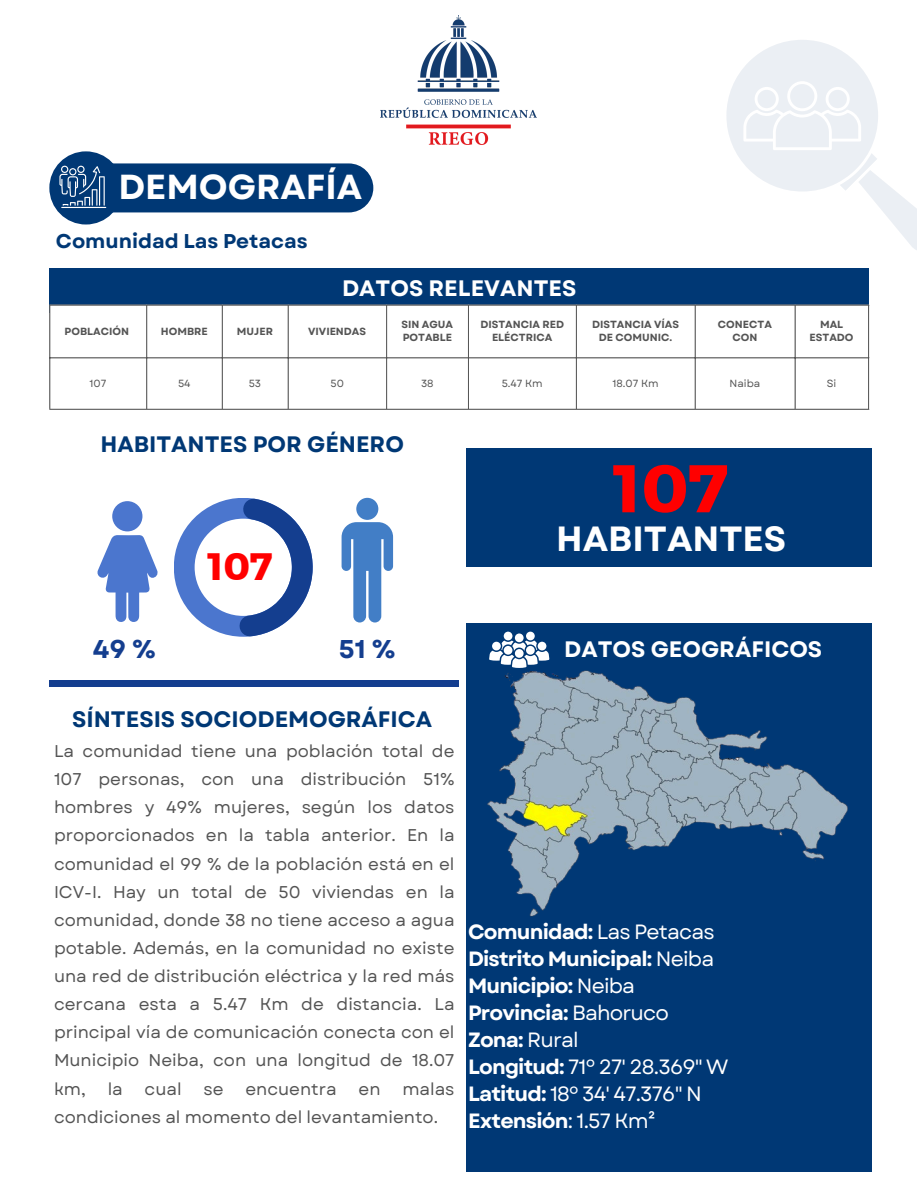
<style>
.page{position:relative;width:918px;height:1188px;background:#fff}
.page>*{position:absolute;margin:0;border:0;box-sizing:border-box;transform-origin:0 0}
.t1{font:67.2px "Kief Montaser Bold";color:#f00}
.t2{font:38.1px "Kief Montaser Bold";color:#f00}
.t3{font:700 34.95px "Garet";color:#fff}
.t4{font:700 34.65px "Garet";color:#fff}
.t5{font:700 25.65px "Garet";color:#143e8f}
.t6{font:700 22.35px "Garet";color:#003875}
.t7{font:700 22.35px "Garet";color:#fff}
.t8{font:700 20.7px/27px "Garet";letter-spacing:-.04em;color:#fff}
.t9{font:700 19.95px "Garet";color:#003875}
.t10{font:19.65px "Garet";color:#fff}
.t11{font:16.95px/28.2px "Garet";color:#545454;text-align:justify}
.t12{font:700 10.35px/13.8px "Garet";color:#545454;text-align:center}
.t13{font:10.35px "Garet";color:#545454}
.s1{font-weight:400}
</style>
<div class="page">
<img style="left:381px;top:16px;width:156px;height:128px">
<div style="left:49px;top:151px;width:74px;height:74px;background:#003875;border-radius:50%"></div>
<div style="left:83px;top:163px;width:290px;height:49px;background:#003875;border-radius:25px"></div>
<hr style="left:61px;top:207px;width:45px;height:1px;background:#fff">
<svg style="left:59px;top:166px;width:46px;height:40px"></svg>
<div style="left:467px;top:623px;width:405px;height:548px;background:#003875"></div>
<svg style="left:174px;top:498px;width:139px;height:139px"></svg>
<svg style="left:97px;top:535px;width:61px;height:87px"></svg>
<div style="left:112px;top:501px;width:30px;height:30px;background:#4b76ce;border-radius:50%"></div>
<div style="left:356px;top:498px;width:22px;height:22px;background:#427ec6;border-radius:50%"></div>
<svg style="left:342px;top:522px;width:51px;height:101px"></svg>
<div style="left:467px;top:448px;width:405px;height:119px;background:#003875"></div>
<div style="left:49px;top:681px;width:410px;height:6px;background:#143e8f"></div>
<div style="left:504px;top:632px;width:8px;height:8px;background:#fff;border-radius:50%"></div>
<div style="left:526px;top:632px;width:9px;height:8px;background:#fff;border-radius:50%"></div>
<div style="left:515px;top:633px;width:9px;height:9px;background:#fff;border-radius:50%"></div>
<svg style="left:489px;top:641px;width:60px;height:22px"></svg>
<div style="left:515px;top:649px;width:9px;height:9px;background:#fff;border-radius:50%"></div>
<div style="left:49px;top:268px;width:820px;height:45px;background:#003875"></div>
<svg style="left:50px;top:306px;width:818px;height:51px"></svg>
<hr style="left:49px;top:305px;width:1px;height:104px;background:#545454">
<hr style="left:146px;top:305px;width:1px;height:104px;background:#545454">
<hr style="left:222px;top:305px;width:1px;height:104px;background:#545454">
<hr style="left:288px;top:305px;width:1px;height:104px;background:#545454">
<hr style="left:386px;top:305px;width:1px;height:104px;background:#545454">
<hr style="left:468px;top:305px;width:1px;height:104px;background:#545454">
<hr style="left:576px;top:305px;width:1px;height:104px;background:#545454">
<hr style="left:695px;top:305px;width:1px;height:104px;background:#545454">
<hr style="left:795px;top:305px;width:1px;height:104px;background:#545454">
<hr style="left:868px;top:305px;width:1px;height:104px;background:#545454">
<hr style="left:49px;top:305px;width:820px;height:1px;background:#545454">
<hr style="left:49px;top:357px;width:820px;height:1px;background:#545454">
<hr style="left:49px;top:409px;width:820px;height:1px;background:#545454">
<svg style="left:726px;top:40px;width:191px;height:210px"></svg>
<img style="left:487px;top:663px;width:361px;height:254px">
<p class="t4" style="left:119px;top:162px;width:245px">DEMOGRAFÍA</p>
<p class="t9" style="left:56px;top:227px;width:253px">Comunidad Las Petacas</p>
<h2 class="t7" style="left:342px;top:272px;width:236px">DATOS RELEVANTES</h2>
<p class="t10" style="left:350px;top:275px;width:211px">Agregar información</p>
<h2 class="t12" style="left:65px;top:324px;width:66px">POBLACIÓN</h2>
<h6 class="t12" style="left:161px;top:324px;width:48px">HOMBRE</h6>
<p class="t12" style="left:237px;top:324px;width:38px">MUJER</p>
<h4 class="t12" style="left:308px;top:324px;width:59px">VIVIENDAS</h4>
<p class="t12" style="left:402px;top:317px;width:53px;text-align:left">SIN AGUA<br>POTABLE</p>
<p class="t12" style="left:480px;top:317px;width:85px">DISTANCIA RED<br>ELÉCTRICA</p>
<p class="t12" style="left:592px;top:317px;width:89px">DISTANCIA VÍAS<br>DE COMUNIC.</p>
<p class="t12" style="left:718px;top:317px;width:55px">CONECTA<br>CON</p>
<p class="t12" style="left:810px;top:317px;width:45px">MAL<br>ESTADO</p>
<p class="t13" style="left:90px;top:376px;width:18px">107</p>
<p class="t13" style="left:178px;top:376px;width:14px">54</p>
<p class="t13" style="left:249px;top:376px;width:14px">53</p>
<p class="t13" style="left:330px;top:376px;width:15px">50</p>
<p class="t13" style="left:421px;top:376px;width:14px">38</p>
<p class="t13" style="left:502px;top:376px;width:42px">5.47 Km</p>
<p class="t13" style="left:613px;top:376px;width:48px">18.07 Km</p>
<p class="t13" style="left:730px;top:376px;width:32px">Naiba</p>
<p class="t13" style="left:827px;top:376px;width:11px">Si</p>
<p class="t6" style="left:100px;top:429px;width:305px">HABITANTES POR GÉNERO</p>
<p class="t2" style="left:208px;top:543px;width:66px">107</p>
<p class="t1" style="left:614px;top:447px;width:115px">107</p>
<h4 class="t3" style="left:556px;top:514px;width:232px">HABITANTES</h4>
<h3 class="t5" style="left:93px;top:630px;width:64px">49 %</h3>
<h4 class="t5" style="left:339px;top:630px;width:58px">51 %</h4>
<h3 class="t7" style="left:564px;top:633px;width:260px">DATOS GEOGRÁFICOS</h3>
<p class="t6" style="left:72px;top:703px;width:362px">SÍNTESIS SOCIODEMOGRÁFICA</p>
<p class="t11" style="left:54px;top:737px;width:402px">La comunidad tiene una población total de 107 personas, con una distribución 51% hombres y 49% mujeres, según los datos proporcionados en la tabla anterior. En la comunidad el 99 % de la población está en el ICV-I. Hay un total de 50 viviendas en la comunidad, donde 38 no tiene acceso a agua potable. Además, en la comunidad no existe una red de distribución eléctrica y la red más cercana esta a 5.47 Km de distancia. La principal vía de comunicación conecta con el Municipio Neiba, con una longitud de 18.07 km,</p>
<p class="t11" style="left:54px;top:1075px;width:402px;text-indent:348px">malas condiciones al momento del levantamiento.</p>
<p class="t11" style="left:108px;top:1075px;width:17px">la</p>
<p class="t11" style="left:145px;top:1075px;width:38px">cual</p>
<p class="t11" style="left:203px;top:1075px;width:22px">se</p>
<p class="t11" style="left:245px;top:1075px;width:93px">encuentra</p>
<p class="t11" style="left:359px;top:1075px;width:23px">en</p>
<h1 class="t8" style="left:468px;top:919px;width:262px">Comunidad: <span class="s1">Las Petacas<br></span>Distrito Municipal: <span class="s1">Neiba<br></span>Municipio: <span class="s1">Neiba<br></span>Provincia: <span class="s1">Bahoruco<br></span>Zona: <span class="s1">Rural<br></span>Longitud: <span class="s1">71º 27' 28.369" W<br></span>Latitud: <span class="s1">18º 34' 47.376" N<br></span>Extensión<span class="s1">: 1.57 Km²</span></h1>
</div>
